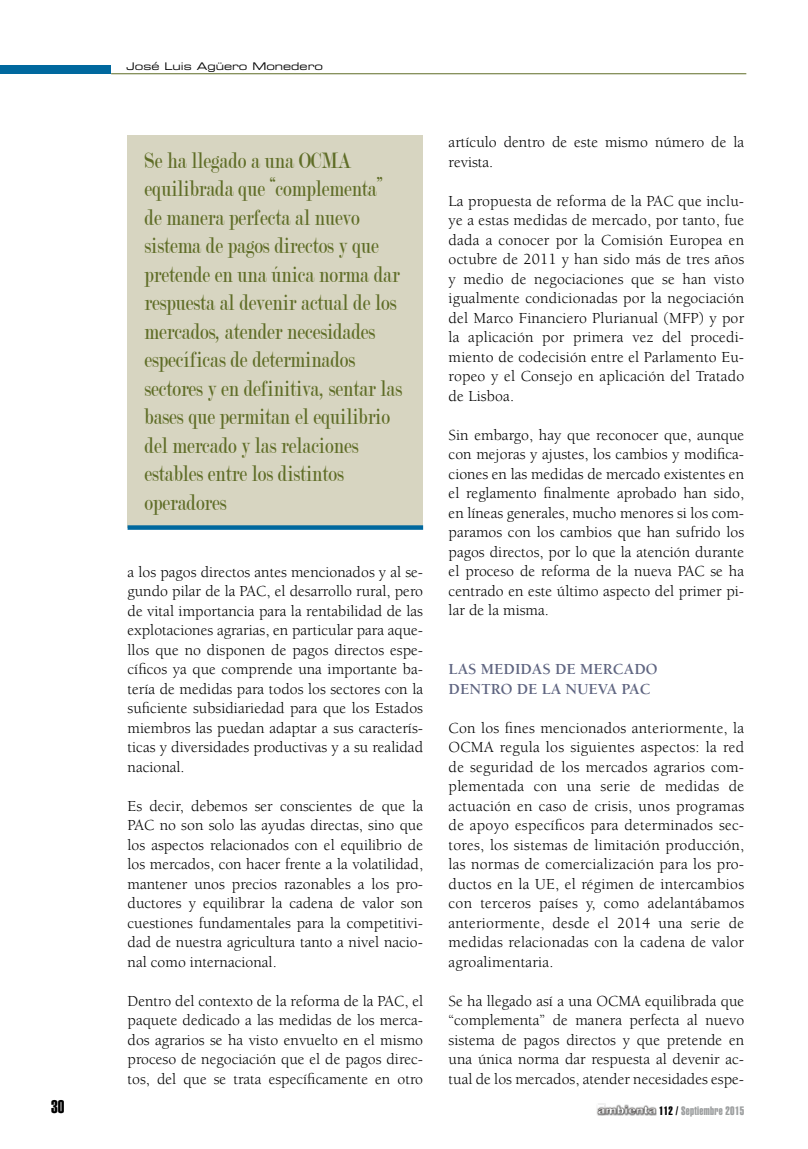
<style>
.page{position:relative;width:808px;height:1149px;background:#fff}
.page>*{position:absolute;margin:0;border:0;box-sizing:border-box;transform-origin:0 0}
.t1{font:24px/28.5px "Modern";color:#5f6d27;scale:.8 1}
.t2{font:18px "Helvetica LT Std Extra Comp";color:#000}
.t3{font:15.75px/19.5px "Berkeley Std";color:#000;text-align:justify}
.t4{font:700 15.75px "Berkeley Std";color:#5f6581}
.t5{font:12px "Helvetica LT Std Extra Comp";letter-spacing:.025em;color:#9c9e9f}
.t6{font:10.5px "Eurostile LT Std Ex 2";color:#000}
.s1{color:#000}
</style>
<div class="page">
<div style="left:0;top:65px;width:111px;height:9px;background:#00689e"></div>
<hr style="left:111px;top:73px;width:635px;height:1px;background:#5f6d27">
<img style="left:596px;top:1103px;width:61px;height:13px">
<div style="left:128px;top:135px;width:295px;height:392px;background:#d7d5c1"></div>
<svg style="left:128px;top:525px;width:295px;height:4px"></svg>
<p class="t6" style="left:126px;top:59px;width:198px">José Luis Agüero Monedero</p>
<p class="t1" style="left:145px;top:146px;width:323px">Se ha llegado a una OCMA equilibrada que “complementa” de manera perfecta al nuevo sistema de pagos directos y que pretende en una única norma dar respuesta al devenir actual de los mercados, atender necesidades específicas de determinados sectores y en definitiva, sentar las bases que permitan el equilibrio del mercado y las relaciones estables entre los distintos operadores</p>
<p class="t3" style="left:128px;top:562px;width:297px">a los pagos directos antes mencionados y al se&shy;gundo pilar de la PAC, el desarrollo rural, pero de vital importancia para la rentabilidad de las explotaciones agrarias, en particular para aque&shy;llos que no disponen de pagos directos espe&shy;cíficos ya que comprende una importante ba&shy;tería de medidas para todos los sectores con la suficiente subsidiariedad para que los Estados miembros las puedan adaptar a sus caracterís&shy;ticas y diversidades productivas y a su realidad nacional.</p>
<p class="t3" style="left:128px;top:796px;width:297px">Es decir, debemos ser conscientes de que la PAC no son solo las ayudas directas, sino que los aspectos relacionados con el equilibrio de los mercados, con hacer frente a la volatilidad, mantener unos precios razonables a los pro&shy;ductores y equilibrar la cadena de valor son cuestiones fundamentales para la competitivi&shy;dad de nuestra agricultura tanto a nivel nacio&shy;nal como internacional.</p>
<p class="t3" style="left:128px;top:991px;width:297px">Dentro del contexto de la reforma de la PAC, el paquete dedicado a las medidas de los merca&shy;dos agrarios se ha visto envuelto en el mismo proceso de negociación que el de pagos direc&shy;tos, del que se trata específicamente en otro</p>
<p class="t3" style="left:449px;top:133px;width:297px">artículo dentro de este mismo número de la revista.</p>
<p class="t3" style="left:449px;top:191px;width:297px">La propuesta de reforma de la PAC que inclu&shy;ye a estas medidas de mercado, por tanto, fue dada a conocer por la Comisión Europea en octubre de 2011 y han sido más de tres años y medio de negociaciones que se han visto igualmente condicionadas por la negociación del Marco Financiero Plurianual (MFP) y por la aplicación por primera vez del procedi&shy;miento de codecisión entre el Parlamento Eu&shy;ropeo y el Consejo en aplicación del Tratado de Lisboa.</p>
<p class="t3" style="left:449px;top:425px;width:297px">Sin embargo, hay que reconocer que, aunque con mejoras y ajustes, los cambios y modifica&shy;ciones en las medidas de mercado existentes en el reglamento finalmente aprobado han sido, en líneas generales, mucho menores si los com&shy;paramos con los cambios que han sufrido los pagos directos, por lo que la atención durante el proceso de reforma de la nueva PAC se ha centrado en este último aspecto del primer pi&shy;lar de la misma.</p>
<p class="t4" style="left:449px;top:660px;width:44px">LAS MEDIDAS</p>
<p class="t4" style="left:555px;top:660px;width:37px">DE MERCADO</p>
<p class="t4" style="left:449px;top:680px;width:12px">DENTRO</p>
<p class="t4" style="left:517px;top:680px;width:60px">DELANUEVA</p>
<p class="t4" style="left:621px;top:680px;width:31px">PAC</p>
<p class="t3" style="left:449px;top:718px;width:297px">Con los fines mencionados anteriormente, la OCMA regula los siguientes aspectos: la red de seguridad de los mercados agrarios com&shy;plementada con una serie de medidas de actuación en caso de crisis, unos programas de apoyo específicos para determinados sec&shy;tores, los sistemas de limitación producción, las normas de comercialización para los pro&shy;ductos en la UE, el régimen de intercambios con terceros países y, como adelantábamos anteriormente, desde el 2014 una serie de medidas relacionadas con la cadena de valor agroalimentaria.</p>
<p class="t3" style="left:449px;top:991px;width:297px">Se ha llegado así a una OCMA equilibrada que “complementa” de manera perfecta al nuevo sistema de pagos directos y que pretende en una única norma dar respuesta al devenir ac&shy;tual de los mercados, atender necesidades espe-</p>
<p class="t2" style="left:51px;top:1095px;width:15px">30</p>
<p class="t5" style="left:659px;top:1103px;width:87px"><span class="s1">112 /</span> Septiembre 2015</p>
</div>
